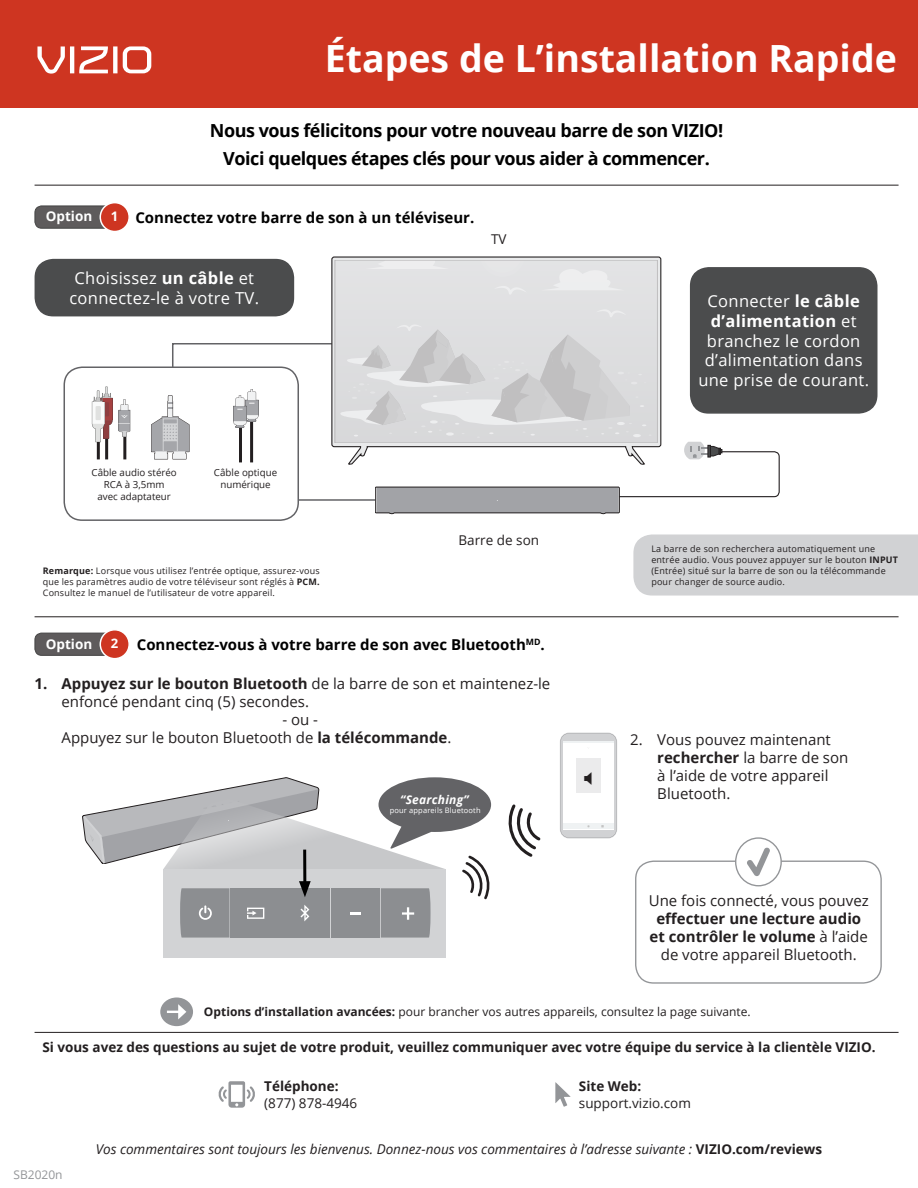
<style>
.page{position:relative;width:918px;height:1188px;background:#fff}
.page>*{position:absolute;margin:0;border:0;box-sizing:border-box;transform-origin:0 0}
.t1{font:700 37.5px "Open Sans";color:#fff}
.t2{font:700 18px "Open Sans";letter-spacing:-.025em;color:#000}
.t3{font:16.5px/19.8px "Open Sans";letter-spacing:.02em;color:#fff;text-align:center}
.t4{font:15px/18px "Open Sans";color:#231f20}
.t5{font:700 15px "Open Sans";color:#000}
.t6{font:700 15px "Open Sans";color:#231f20}
.t7{font:700 13.5px "Open Sans";color:#231f20}
.t8{font:italic 13.5px "Open Sans";color:#231f20}
.t9{font:13.5px/16.5px "Open Sans";color:#231f20}
.t10{font:700 13.5px "Open Sans";color:#fff}
.t11{font:700 13.2px "Open Sans";color:#fff}
.t12{font:12px "Open Sans";color:#231f20}
.t13{font:italic 700 12px "Open Sans";letter-spacing:.02em;color:#fff}
.t14{font:12px "Open Sans";color:#939598}
.t15{font:9.75px/11.7px "Open Sans";color:#231f20;text-align:center}
.t16{font:9px/10.8px "Open Sans";letter-spacing:.02em;color:#231f20;text-align:justify}
.t17{font:7.5px "Open Sans";letter-spacing:.02em;color:#fff}
.s1{font-size:13.2px;color:#fff}
.s2{font-weight:700}
.s3{font-weight:700;font-style:normal}
</style>
<div class="page">
<hr style="left:35px;top:185px;width:864px;height:1px;background:#231f20">
<hr style="left:35px;top:1032px;width:864px;height:1px;background:#231f20">
<div style="left:0;top:0;width:918px;height:108px;background:#ce3521"></div>
<svg style="left:37px;top:46px;width:114px;height:28px"></svg>
<hr style="left:35px;top:616px;width:864px;height:1px;background:#231f20">
<div style="left:35px;top:206px;width:81px;height:22px;background:#5e5b5c;border-radius:7px"></div>
<div style="left:35px;top:206px;width:82px;height:23px;border:1px solid #000;border-radius:7px"></div>
<div style="left:100px;top:203px;width:29px;height:29px;background:#ce3521;border-radius:50%"></div>
<div style="left:100px;top:202px;width:30px;height:30px;border:2px solid #fff;border-radius:50%"></div>
<div style="left:35px;top:260px;width:258px;height:56px;background:#4b4c4d;border-radius:18px"></div>
<div style="left:35px;top:259px;width:259px;height:57px;border:2px solid #4b4c4d;border-radius:18px"></div>
<div style="left:691px;top:268px;width:186px;height:145px;background:#4b4c4d;border-radius:18px"></div>
<div style="left:690px;top:267px;width:188px;height:147px;border:2px solid #4b4c4d;border-radius:18px"></div>
<div style="left:633px;top:534px;width:285px;height:62px;background:#d1d2d4"></div>
<div style="left:160px;top:998px;width:33px;height:28px;background:#939598;border-radius:50%"></div>
<svg style="left:167px;top:1004px;width:19px;height:15px"></svg>
<div style="left:35px;top:633px;width:81px;height:22px;background:#5e5b5c;border-radius:7px"></div>
<div style="left:35px;top:633px;width:82px;height:23px;border:1px solid #000;border-radius:7px"></div>
<div style="left:100px;top:630px;width:29px;height:29px;background:#ce3521;border-radius:50%"></div>
<div style="left:100px;top:629px;width:30px;height:30px;border:2px solid #fff;border-radius:50%"></div>
<div style="left:560px;top:733px;width:57px;height:105px;border:2px solid #d1d2d4;border-radius:8px"></div>
<svg style="left:508px;top:804px;width:33px;height:53px"></svg>
<div style="left:635px;top:861px;width:247px;height:123px;border:1px solid #939598;border-radius:18px"></div>
<div style="left:736px;top:838px;width:45px;height:48px;background:#fff;border-radius:50%"></div>
<div style="left:735px;top:837px;width:47px;height:49px;border:1px solid #939598;border-radius:50%"></div>
<svg style="left:747px;top:847px;width:23px;height:29px"></svg>
<svg style="left:82px;top:777px;width:410px;height:181px"></svg>
<div style="left:388px;top:787px;width:95px;height:34px;background:#636366;border-radius:15px"></div>
<svg style="left:218px;top:1081px;width:37px;height:27px"></svg>
<svg style="left:555px;top:1082px;width:16px;height:25px"></svg>
<div style="left:64px;top:366px;width:235px;height:155px;border:2px solid #636366;border-radius:18px"></div>
<svg style="left:331px;top:256px;width:331px;height:69px;background:#b4b4b4"></svg>
<div style="left:335px;top:260px;width:322px;height:183px;background:#e1e1e3"></div>
<svg style="left:550px;top:269px;width:69px;height:21px"></svg>
<svg style="left:371px;top:262px;width:74px;height:7px"></svg>
<svg style="left:600px;top:310px;width:24px;height:7px"></svg>
<svg style="left:497px;top:286px;width:27px;height:8px"></svg>
<hr style="left:97px;top:440px;width:3px;height:19px;background:#231f20">
<hr style="left:105px;top:437px;width:3px;height:22px;background:#231f20">
<hr style="left:123px;top:437px;width:3px;height:22px;background:#231f20">
<svg style="left:92px;top:386px;width:21px;height:56px"></svg>
<svg style="left:119px;top:399px;width:11px;height:38px"></svg>
<svg style="left:151px;top:325px;width:629px;height:189px"></svg>
<svg style="left:561px;top:733px;width:55px;height:105px"></svg>
<h1 class="t1" style="left:325px;top:31px;width:574px">Étapes de L’installation Rapide</h1>
<p class="t2" style="left:210px;top:117px;width:515px">Nous vous félicitons pour votre nouveau barre de son VIZIO!</p>
<p class="t2" style="left:223px;top:146px;width:488px">Voici quelques étapes clés pour vous aider à commencer.</p>
<h2 class="t10" style="left:46px;top:207px;width:48px">Option</h2>
<h2 class="t5" style="left:111px;top:207px;width:365px"><span class="s1">1</span> Connectez votre barre de son à un téléviseur.</h2>
<p class="t3" style="left:69px;top:268px;width:191px">Choisissez <span class="s2">un câble</span> et connectez-le à votre TV.</p>
<p class="t9" style="left:491px;top:231px;width:17px">TV</p>
<p class="t15" style="left:92px;top:466px;width:87px">Câble audio stéréo<br>RCA à 3,5mm<br>avec adaptateur</p>
<p class="t15" style="left:214px;top:466px;width:65px">Câble optique numérique</p>
<p class="t16" style="left:43px;top:565px;width:278px"><span class="s2">Remarque:</span> Lorsque vous utilisez l’entrée optique, assurez-vous que les paramètres audio de votre téléviseur sont réglés à <span class="s2">PCM.<br></span>Consultez le manuel de l’utilisateur de votre appareil.</p>
<p class="t9" style="left:459px;top:531px;width:82px">Barre de son</p>
<h2 class="t10" style="left:46px;top:634px;width:48px">Option</h2>
<h2 class="t11" style="left:111px;top:634px;width:9px">2</h2>
<h2 class="t5" style="left:137px;top:634px;width:410px">Connectez-vous à votre barre de son avec Bluetooth<sup>MD</sup>.</h2>
<p class="t6" style="left:35px;top:673px;width:14px">1.</p>
<p class="t4" style="left:62px;top:675px;width:490px"><span class="s2">Appuyez sur le bouton Bluetooth</span> de la barre de son et maintenez-le enfoncé pendant cinq (5) secondes.</p>
<p class="t4" style="left:282px;top:711px;width:37px">- ou -</p>
<p class="t4" style="left:62px;top:729px;width:391px">Appuyez sur le bouton Bluetooth de <span class="s2">la télécommande</span>.</p>
<p class="t13" style="left:400px;top:791px;width:70px">“Searching”</p>
<p class="t17" style="left:390px;top:805px;width:92px">pour appareils Bluetooth</p>
<p class="t3" style="left:698px;top:291px;width:172px">Connecter <span class="s2">le câble d’alimentation</span> et branchez le cordon d’alimentation dans une prise de courant.</p>
<p class="t16" style="left:651px;top:543px;width:248px;text-align:left">La barre de son recherchera automatiquement une entrée audio. Vous pouvez appuyer sur le bouton <span class="s2">INPUT </span>(Entrée) situé sur la barre de son ou la télécommande pour changer de source audio.</p>
<p class="t4" style="left:630px;top:730px;width:14px">2.</p>
<p class="t4" style="left:657px;top:730px;width:193px">Vous pouvez maintenant <span class="s2">rechercher</span> la barre de son à l’aide de votre appareil<br>Bluetooth.</p>
<p class="t4" style="left:649px;top:891px;width:221px;text-align:center">Une fois connecté, vous pouvez <span class="s2">effectuer une lecture audio et contrôler le volume</span> à l’aide de votre appareil Bluetooth.</p>
<p class="t12" style="left:204px;top:1004px;width:548px"><span class="s2">Options d’installation avancées:</span> pour brancher vos autres appareils, consultez la page suivante.</p>
<p class="t7" style="left:42px;top:1038px;width:835px">Si vous avez des questions au sujet de votre produit, veuillez communiquer avec votre équipe du service à la clientèle VIZIO.</p>
<p class="t9" style="left:264px;top:1078px;width:95px"><span class="s2">Téléphone: </span>(877) 878-4946</p>
<p class="t9" style="left:579px;top:1078px;width:114px"><span class="s2">Site Web: </span>support.vizio.com</p>
<p class="t8" style="left:96px;top:1140px;width:728px">Vos commentaires sont toujours les bienvenus. Donnez-nous vos commentaires à l’adresse suivante : <span class="s3">VIZIO.com/reviews</span></p>
<p class="t14" style="left:14px;top:1166px;width:51px">SB2020n</p>
</div>
